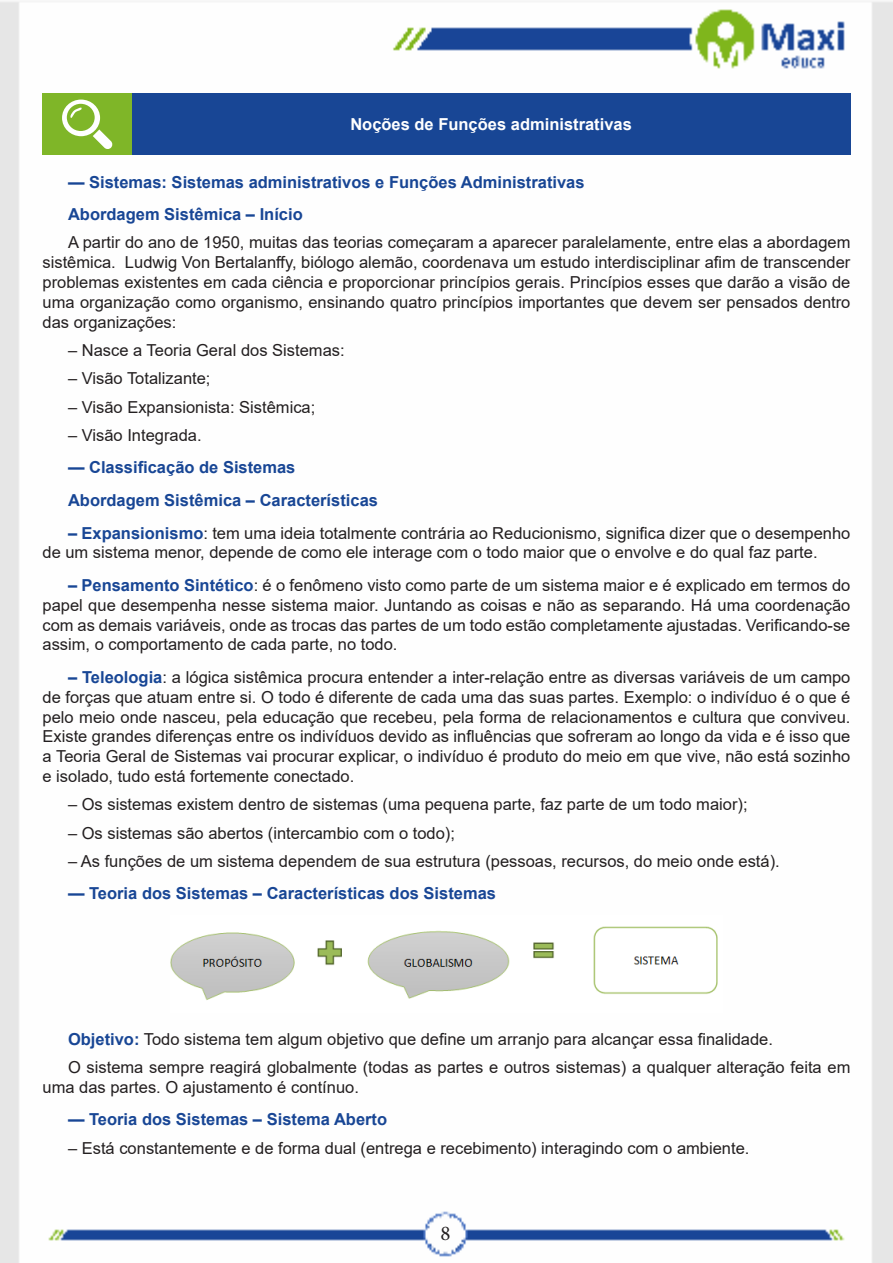
<style>
.page{position:relative;width:893px;height:1263px;background:#fff}
.page>*{position:absolute;margin:0;border:0;box-sizing:border-box;transform-origin:0 0}
.t1{font:21px "Minion Pro";color:#231f20}
.t2{font:16.5px/19.8px "Arial";color:#231f20;text-align:justify}
.t3{font:700 16.5px "Arial";color:#184695}
.Titulo_de_Caixa{font:700 16.5px "Arial";color:#fff}
.s1{font-weight:700;color:#184695}
</style>
<div class="page">
<img style="left:0;top:1px;width:893px;height:1262px">
<div style="left:43px;top:94px;width:89px;height:61px;background:#7fb628"></div>
<div style="left:132px;top:94px;width:718px;height:61px;background:#184695"></div>
<svg style="left:62px;top:100px;width:51px;height:49px"></svg>
<img style="left:171px;top:915px;width:551px;height:97px">
<p class="Titulo_de_Caixa" style="left:350px;top:113px;width:283px">Noções de Funções administrativas</p>
<p class="t3" style="left:68px;top:170px;width:518px">— Sistemas: Sistemas administrativos e Funções Administrativas</p>
<p class="t3" style="left:68px;top:203px;width:236px">Abordagem Sistêmica – Início</p>
<p class="t2" style="left:43px;top:233px;width:809px;text-indent:26px">A partir do ano de 1950, muitas das teorias começaram a aparecer paralelamente, entre elas a abordagem sistêmica. Ludwig Von Bertalanffy, biólogo alemão, coordenava um estudo interdisciplinar afim de transcender problemas existentes em cada ciência e proporcionar princípios gerais. Princípios esses que darão a visão de uma organização como organismo, ensinando quatro princípios importantes que devem ser pensados dentro das organizações:</p>
<p class="t2" style="left:68px;top:340px;width:278px">– Nasce a Teoria Geral dos Sistemas:</p>
<p class="t2" style="left:68px;top:368px;width:144px">– Visão Totalizante;</p>
<p class="t2" style="left:68px;top:397px;width:249px">– Visão Expansionista: Sistêmica;</p>
<p class="t2" style="left:68px;top:425px;width:135px">– Visão Integrada.</p>
<p class="t3" style="left:68px;top:456px;width:229px">— Classificação de Sistemas</p>
<p class="t3" style="left:68px;top:489px;width:311px">Abordagem Sistêmica – Características</p>
<p class="t2" style="left:43px;top:523px;width:809px;text-indent:26px"><span class="s1">– Expansionismo</span>: tem uma ideia totalmente contrária ao Reducionismo, significa dizer que o desempenho de um sistema menor, depende de como ele interage com o todo maior que o envolve e do qual faz parte.</p>
<p class="t2" style="left:43px;top:575px;width:809px;text-indent:26px"><span class="s1">– Pensamento Sintético</span>: é o fenômeno visto como parte de um sistema maior e é explicado em termos do papel que desempenha nesse sistema maior. Juntando as coisas e não as separando. Há uma coordenação com as demais variáveis, onde as trocas das partes de um todo estão completamente ajustadas. Verificando-se assim, o comportamento de cada parte, no todo.</p>
<p class="t2" style="left:43px;top:667px;width:809px;text-indent:26px"><span class="s1">– Teleologia</span>: a lógica sistêmica procura entender a inter-relação entre as diversas variáveis de um campo de forças que atuam entre si. O todo é diferente de cada uma das suas partes. Exemplo: o indivíduo é o que é pelo meio onde nasceu, pela educação que recebeu, pela forma de relacionamentos e cultura que conviveu.<br>Existe grandes diferenças entre os indivíduos devido as influências que sofreram ao longo da vida e é isso que a Teoria Geral de Sistemas vai procurar explicar, o indivíduo é produto do meio em que vive, não está sozinho e isolado, tudo está fortemente conectado.</p>
<p class="t2" style="left:68px;top:794px;width:681px">– Os sistemas existem dentro de sistemas (uma pequena parte, faz parte de um todo maior);</p>
<p class="t2" style="left:68px;top:823px;width:388px">– Os sistemas são abertos (intercambio com o todo);</p>
<p class="t2" style="left:68px;top:851px;width:713px">– As funções de um sistema dependem de sua estrutura (pessoas, recursos, do meio onde está).</p>
<p class="t3" style="left:68px;top:882px;width:429px">— Teoria dos Sistemas – Características dos Sistemas</p>
<p class="t2" style="left:68px;top:1029px;width:706px"><span class="s1">Objetivo:</span> Todo sistema tem algum objetivo que define um arranjo para alcançar essa finalidade.</p>
<p class="t2" style="left:43px;top:1057px;width:809px;text-indent:26px">O sistema sempre reagirá globalmente (todas as partes e outros sistemas) a qualquer alteração feita em uma das partes. O ajustamento é contínuo.</p>
<p class="t3" style="left:68px;top:1108px;width:321px">— Teoria dos Sistemas – Sistema Aberto</p>
<p class="t2" style="left:68px;top:1138px;width:683px">– Está constantemente e de forma dual (entrega e recebimento) interagindo com o ambiente.</p>
<p class="t1" style="left:440px;top:1219px;width:12px">8</p>
</div>
